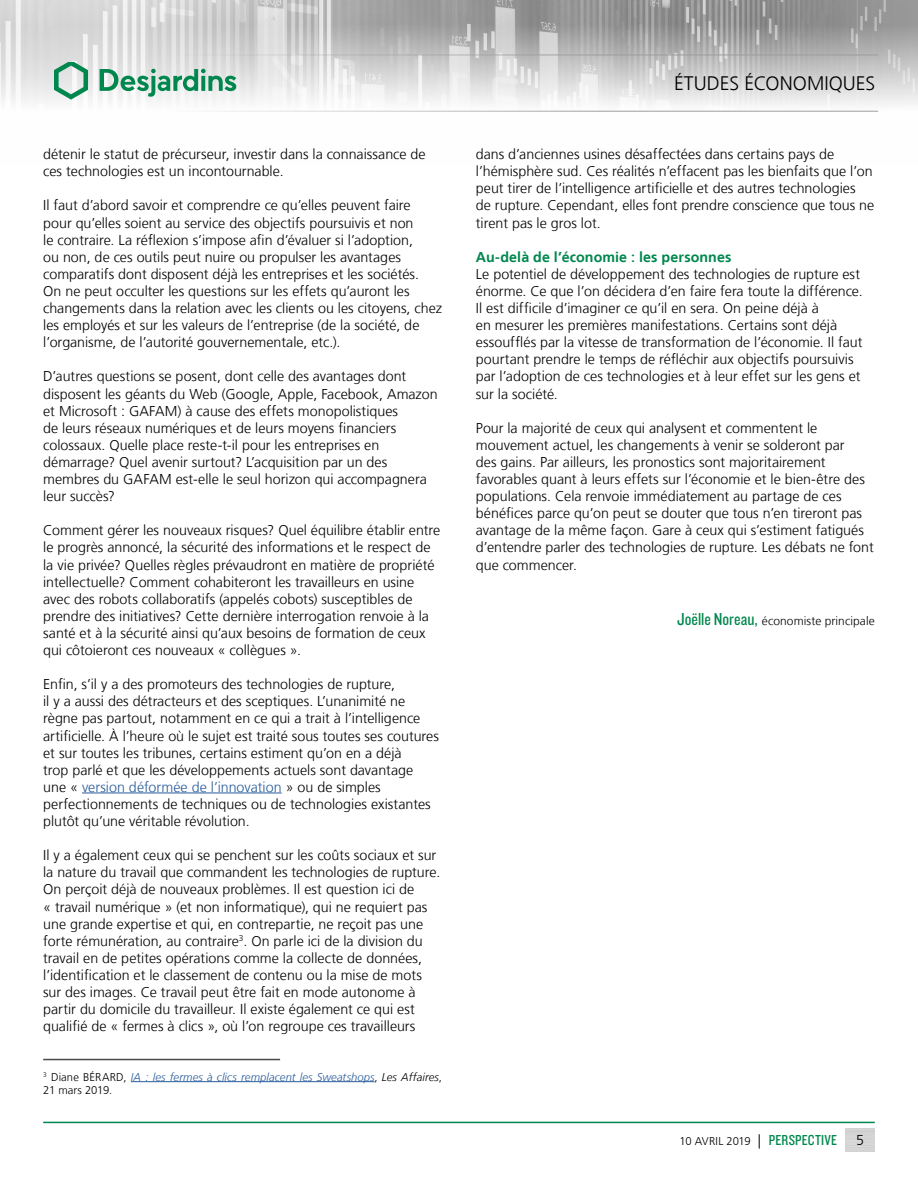
<style>
.page{position:relative;width:918px;height:1188px;background:#fff}
.page>*{position:absolute;margin:0;border:0;box-sizing:border-box;transform-origin:0 0}
.t1{font:300 19.5px "Frutiger LT";color:#000}
.t2{font:300 14.25px/17.1px "Frutiger LT";color:#000}
.t3{font:700 14.25px "Frutiger LT";letter-spacing:.005em;color:#00874e}
.t4{font:300 12px "Frutiger LT";letter-spacing:.005em;color:#000}
.t5{font:italic 300 11.25px/13.5px "Frutiger LT";letter-spacing:.01em;color:#275b9b}
.t6{font:300 11.25px "Frutiger LT";letter-spacing:-.015em;color:#000}
.t7{font:300 6.6px "Frutiger LT";color:#000}
.s1{color:#275b9b}
.s2{font-style:normal;color:#000}
.s3{color:#000}
.s4{font-family:"Knockout 29 Junior Ltweight";font-weight:400;font-size:18px;color:#00874e}
.s5{font-size:14.25px}
.s6{font-family:"Knockout 29 Junior Ltweight";font-weight:400;font-size:15px;color:#00874e}
</style>
<div class="page">
<img style="left:0;top:1px;width:918px;height:110px">
<hr style="left:0;top:55px;width:878px;height:1px;background:#9d9d9c">
<hr style="left:0;top:111px;width:878px;height:1px;background:#9d9d9c">
<svg style="left:54px;top:62px;width:34px;height:38px"></svg>
<svg style="left:100px;top:69px;width:136px;height:28px"></svg>
<hr style="left:43px;top:1122px;width:832px;height:1px;background:#00874e">
<hr style="left:43px;top:1059px;width:237px;height:1px;background:#4a4a49">
<hr style="left:82px;top:793px;width:200px;height:1px;background:#275b9b">
<hr style="left:131px;top:1081px;width:244px;height:1px;background:#275b9b">
<p class="t2" style="left:43px;top:146px;width:384px">détenir le statut de précurseur, investir dans la connaissance de ces technologies est un incontournable.</p>
<p class="t2" style="left:43px;top:197px;width:372px">Il faut d’abord savoir et comprendre ce qu’elles peuvent faire pour qu’elles soient au service des objectifs poursuivis et non</p>
<p class="t2" style="left:43px;top:231px;width:371px">le contraire. La réflexion s’impose afin d’évaluer si l’adoption,</p>
<p class="t2" style="left:43px;top:249px;width:400px">ou non, de ces outils peut nuire ou propulser les avantages comparatifs dont disposent déjà les entreprises et les sociétés.<br>On ne peut occulter les questions sur les effets qu’auront les changements dans la relation avec les clients ou les citoyens, chez les employés et sur les valeurs de l’entreprise (de la société, de</p>
<p class="t2" style="left:43px;top:334px;width:299px">l’organisme, de l’autorité gouvernementale, etc.).</p>
<p class="t2" style="left:43px;top:368px;width:365px">D’autres questions se posent, dont celle des avantages dont</p>
<p class="t2" style="left:43px;top:385px;width:396px">disposent les géants du Web (Google, Apple, Facebook, Amazon et Microsoft : GAFAM) à cause des effets monopolistiques<br>de leurs réseaux numériques et de leurs moyens financiers</p>
<p class="t2" style="left:43px;top:437px;width:346px">colossaux. Quelle place reste-t-il pour les entreprises en démarrage? Quel avenir surtout? L’acquisition par un des</p>
<p class="t2" style="left:43px;top:471px;width:385px">membres du GAFAM est-elle le seul horizon qui accompagnera</p>
<p class="t2" style="left:43px;top:488px;width:73px">leur succès?</p>
<p class="t2" style="left:43px;top:522px;width:399px">Comment gérer les nouveaux risques? Quel équilibre établir entre le progrès annoncé, la sécurité des informations et le respect de la vie privée? Quelles règles prévaudront en matière de propriété intellectuelle? Comment cohabiteront les travailleurs en usine</p>
<p class="t2" style="left:43px;top:591px;width:371px">avec des robots collaboratifs (appelés cobots) susceptibles de</p>
<p class="t2" style="left:43px;top:608px;width:387px">prendre des initiatives? Cette dernière interrogation renvoie à la santé et à la sécurité ainsi qu’aux besoins de formation de ceux qui côtoieront ces nouveaux « collègues ».</p>
<p class="t2" style="left:43px;top:676px;width:353px">Enfin, s’il y a des promoteurs des technologies de rupture,</p>
<p class="t2" style="left:43px;top:693px;width:379px">il y a aussi des détracteurs et des sceptiques. L’unanimité ne règne pas partout, notamment en ce qui a trait à l’intelligence</p>
<p class="t2" style="left:43px;top:727px;width:397px">artificielle. À l’heure où le sujet est traité sous toutes ses coutures</p>
<p class="t2" style="left:43px;top:744px;width:389px">et sur toutes les tribunes, certains estiment qu’on en a déjà<br>trop parlé et que les développements actuels sont davantage une « <span class="s1">version déformée de l’innovation</span> » ou de simples perfectionnements de techniques ou de technologies existantes plutôt qu’une véritable révolution.</p>
<p class="t2" style="left:43px;top:847px;width:399px">Il y a également ceux qui se penchent sur les coûts sociaux et sur la nature du travail que commandent les technologies de rupture.<br>On perçoit déjà de nouveaux problèmes. Il est question ici de</p>
<p class="t2" style="left:43px;top:898px;width:386px">« travail numérique » (et non informatique), qui ne requiert pas</p>
<p class="t2" style="left:43px;top:915px;width:381px;text-align:justify">une grande expertise et qui, en contrepartie, ne reçoit pas une forte rémunération, au contraire<sup>3</sup>. On parle ici de la division du travail en de petites opérations comme la collecte de données,</p>
<p class="t2" style="left:43px;top:967px;width:380px">l’identification et le classement de contenu ou la mise de mots</p>
<p class="t2" style="left:43px;top:984px;width:374px">sur des images. Ce travail peut être fait en mode autonome à partir du domicile du travailleur. Il existe également ce qui est</p>
<p class="t2" style="left:43px;top:1018px;width:374px">qualifié de « fermes à clics », où l’on regroupe ces travailleurs</p>
<p class="t5" style="left:43px;top:1070px;width:400px;text-indent:8px"><span class="s2">Diane BÉRARD,</span> IA : les fermes à clics remplacent les Sweatshops<span class="s2">,</span> <span class="s3">Les Affaires</span><span class="s2">,<br>21 mars 2019.</span></p>
<p class="t7" style="left:43px;top:1071px;width:5px">3</p>
<h1 class="t1" style="left:674px;top:73px;width:203px">ÉTUDES ÉCONOMIQUES</h1>
<p class="t2" style="left:476px;top:146px;width:398px">dans d’anciennes usines désaffectées dans certains pays de l’hémisphère sud. Ces réalités n’effacent pas les bienfaits que l’on</p>
<p class="t2" style="left:476px;top:180px;width:381px">peut tirer de l’intelligence artificielle et des autres technologies</p>
<p class="t2" style="left:476px;top:197px;width:400px">de rupture. Cependant, elles font prendre conscience que tous ne tirent pas le gros lot.</p>
<h5 class="t3" style="left:476px;top:248px;width:257px">Au-delà de l’économie : les personnes</h5>
<p class="t2" style="left:476px;top:266px;width:388px">Le potentiel de développement des technologies de rupture est énorme. Ce que l’on décidera d’en faire fera toute la différence.</p>
<p class="t2" style="left:476px;top:300px;width:345px">Il est difficile d’imaginer ce qu’il en sera. On peine déjà à</p>
<p class="t2" style="left:476px;top:317px;width:363px">en mesurer les premières manifestations. Certains sont déjà</p>
<p class="t2" style="left:476px;top:334px;width:388px">essoufflés par la vitesse de transformation de l’économie. Il faut pourtant prendre le temps de réfléchir aux objectifs poursuivis</p>
<p class="t2" style="left:476px;top:368px;width:386px">par l’adoption de ces technologies et à leur effet sur les gens et sur la société.</p>
<p class="t2" style="left:476px;top:420px;width:391px">Pour la majorité de ceux qui analysent et commentent le mouvement actuel, les changements à venir se solderont par des gains. Par ailleurs, les pronostics sont majoritairement favorables quant à leurs effets sur l’économie et le bien-être des populations. Cela renvoie immédiatement au partage de ces</p>
<p class="t2" style="left:476px;top:505px;width:388px">bénéfices parce qu’on peut se douter que tous n’en tireront pas</p>
<p class="t2" style="left:476px;top:522px;width:399px">avantage de la même façon. Gare à ceux qui s’estiment fatigués d’entendre parler des technologies de rupture. Les débats ne font que commencer.</p>
<p class="t4" style="left:677px;top:614px;width:199px"><span class="s4">Joëlle Noreau,</span> économiste principale</p>
<p class="t6" style="left:679px;top:1135px;width:159px">10 AVRIL 2019 <span class="s5">|</span> <span class="s6">PERSPECTIVE</span></p>
<p class="t2" style="left:856px;top:1132px;width:9px">5</p>
</div>
